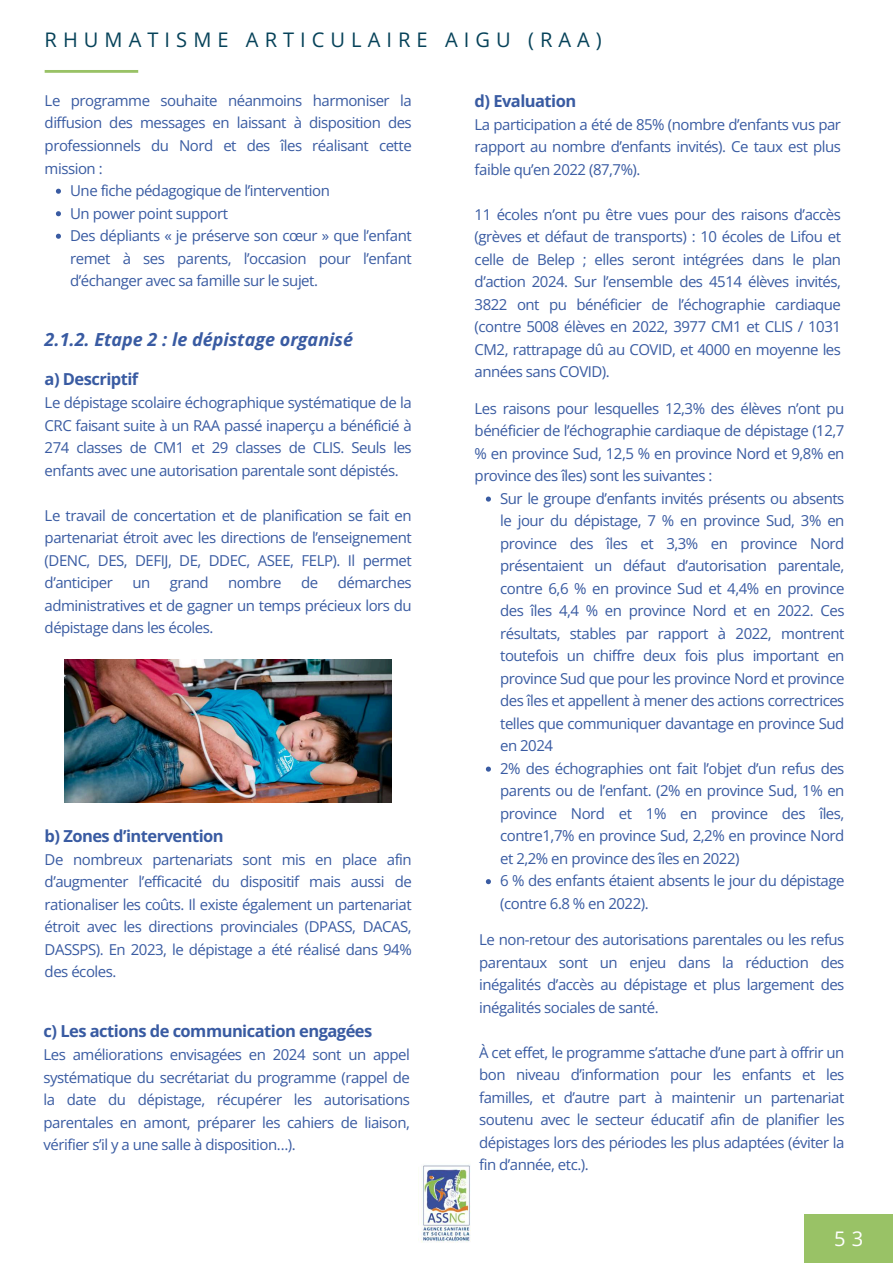
<style>
.page{position:relative;width:893px;height:1263px;background:#fff}
.page>*{position:absolute;margin:0;border:0;box-sizing:border-box;transform-origin:0 0}
.t1{font:20.1px "Open Sans";letter-spacing:.3em;color:#064259}
.t2{font:20.1px "Open Sans";color:#fff}
.t3{font:italic 700 18px "Open Sans";color:#395ba2}
.t4{font:700 16.5px "Open Sans";letter-spacing:-.03em;color:#395ba2}
.t5{font:15px/22.5px "Open Sans";letter-spacing:-.03em;color:#395ba2;text-align:justify}
</style>
<div class="page">
<hr style="left:45px;top:70px;width:93px;height:3px;background:#99c266">
<img style="left:418px;top:1165px;width:53px;height:78px">
<div style="left:804px;top:1215px;width:89px;height:48px;background:#99c266"></div>
<img style="left:64px;top:660px;width:328px;height:143px">
<svg style="left:56px;top:189px;width:5px;height:5px"></svg>
<svg style="left:56px;top:211px;width:5px;height:5px"></svg>
<svg style="left:56px;top:234px;width:5px;height:5px"></svg>
<svg style="left:486px;top:496px;width:5px;height:6px"></svg>
<svg style="left:486px;top:766px;width:5px;height:6px"></svg>
<svg style="left:486px;top:879px;width:5px;height:5px"></svg>
<h1 class="t1" style="left:45px;top:25px;width:559px">RHUMATISME ARTICULAIRE AIGU (RAA)</h1>
<p class="t5" style="left:45px;top:89px;width:369px">Le programme souhaite néanmoins harmoniser la</p>
<p class="t5" style="left:45px;top:111px;width:369px">diffusion des messages en laissant à disposition des</p>
<p class="t5" style="left:45px;top:134px;width:369px">professionnels du Nord et des îles réalisant cette</p>
<p class="t5" style="left:45px;top:156px;width:59px">mission :</p>
<p class="t5" style="left:70px;top:179px;width:261px">Une fiche pédagogique de l’intervention</p>
<p class="t5" style="left:70px;top:201px;width:159px">Un power point support</p>
<p class="t5" style="left:70px;top:224px;width:343px">Des dépliants « je préserve son cœur » que l’enfant</p>
<p class="t5" style="left:70px;top:246px;width:343px">remet à ses parents, l’occasion pour l’enfant</p>
<p class="t5" style="left:70px;top:269px;width:249px">d’échanger avec sa famille sur le sujet.</p>
<p class="t3" style="left:45px;top:327px;width:310px">2.1.2. Etape 2 : le dépistage organisé</p>
<p class="t4" style="left:45px;top:367px;width:95px">a) Descriptif</p>
<p class="t5" style="left:45px;top:391px;width:369px">Le dépistage scolaire échographique systématique de la CRC faisant suite à un RAA passé inaperçu a bénéficié à 274 classes de CM1 et 29 classes de CLIS. Seuls les enfants avec une autorisation parentale sont dépistés.</p>
<p class="t5" style="left:45px;top:504px;width:369px">Le travail de concertation et de planification se fait en partenariat étroit avec les directions de l’enseignement (DENC, DES, DEFIJ, DE, DDEC, ASEE, FELP). Il permet d’anticiper</p>
<p class="t5" style="left:45px;top:571px;width:369px;text-indent:293px">démarches administratives et de gagner un temps précieux lors du dépistage dans les écoles.</p>
<p class="t5" style="left:132px;top:571px;width:19px">un</p>
<p class="t5" style="left:170px;top:571px;width:41px">grand</p>
<p class="t5" style="left:228px;top:571px;width:55px">nombre</p>
<p class="t5" style="left:301px;top:571px;width:19px">de</p>
<p class="t4" style="left:45px;top:824px;width:181px">b) Zones d’intervention</p>
<p class="t5" style="left:45px;top:847px;width:369px">De nombreux partenariats sont mis en place afin d’augmenter l’efficacité du dispositif mais aussi de rationaliser les coûts. Il existe également un partenariat étroit avec les directions provinciales (DPASS, DACAS, DASSPS). En 2023, le dépistage a été réalisé dans 94% des écoles.</p>
<p class="t4" style="left:44px;top:1019px;width:330px">c) Les actions de communication engagées</p>
<p class="t5" style="left:44px;top:1043px;width:368px">Les améliorations envisagées en 2024 sont un appel systématique du secrétariat du programme (rappel de la date du dépistage, récupérer les autorisations parentales en amont, préparer les cahiers de liaison, vérifier s’il y a une salle à disposition…).</p>
<p class="t4" style="left:474px;top:89px;width:103px">d) Evaluation</p>
<p class="t5" style="left:474px;top:113px;width:368px">La participation a été de 85% (nombre d’enfants vus par rapport au nombre d’enfants invités). Ce taux est plus faible qu’en 2022 (87,7%).</p>
<p class="t5" style="left:474px;top:203px;width:368px">11 écoles n’ont pu être vues pour des raisons d’accès (grèves et défaut de transports) : 10 écoles de Lifou et celle de Belep ; elles seront intégrées dans le plan d’action 2024. Sur l’ensemble des 4514 élèves invités, 3822 ont pu bénéficier de l’échographie cardiaque (contre 5008 élèves en 2022, 3977 CM1 et CLIS / 1031<br>CM2, rattrapage dû au COVID, et 4000 en moyenne les années sans COVID).</p>
<p class="t5" style="left:474px;top:397px;width:371px">Les raisons pour lesquelles 12,3% des élèves n’ont pu bénéficier de l’échographie cardiaque de dépistage (12,7 % en province Sud, 12,5 % en province Nord et 9,8% en province des îles) sont les suivantes :</p>
<p class="t5" style="left:500px;top:487px;width:346px;text-align:left">Sur le groupe d’enfants invités présents ou absents le jour du dépistage, 7 % en province Sud, 3% en province des îles et 3,3% en province Nord présentaient un défaut d’autorisation parentale, contre 6,6 % en province Sud et 4,4% en province des îles 4,4 % en province Nord et en 2022. Ces résultats, stables par rapport à 2022, montrent toutefois un chiffre deux fois plus important en province Sud que pour les province Nord et province des îles et appellent à mener des actions correctrices telles que communiquer davantage en province Sud en 2024<br>2% des échographies ont fait l’objet d’un refus des parents ou de l’enfant. (2% en province Sud, 1% en province Nord et 1% en province des îles, contre1,7% en province Sud, 2,2% en province Nord et 2,2% en province des îles en 2022)<br>6 % des enfants étaient absents le jour du dépistage (contre 6.8 % en 2022).</p>
<p class="t5" style="left:479px;top:928px;width:367px">Le non-retour des autorisations parentales ou les refus parentaux sont un enjeu dans la réduction des inégalités d’accès au dépistage et plus largement des inégalités sociales de santé.</p>
<p class="t5" style="left:479px;top:1041px;width:367px">À cet effet, le programme s’attache d’une part à offrir un bon niveau d’information pour les enfants et les familles, et d’autre part à maintenir un partenariat soutenu avec le secteur éducatif afin de planifier les dépistages lors des périodes les plus adaptées (éviter la fin d’année, etc.).</p>
<h1 class="t2" style="left:834px;top:1225px;width:31px">5 3</h1>
</div>
